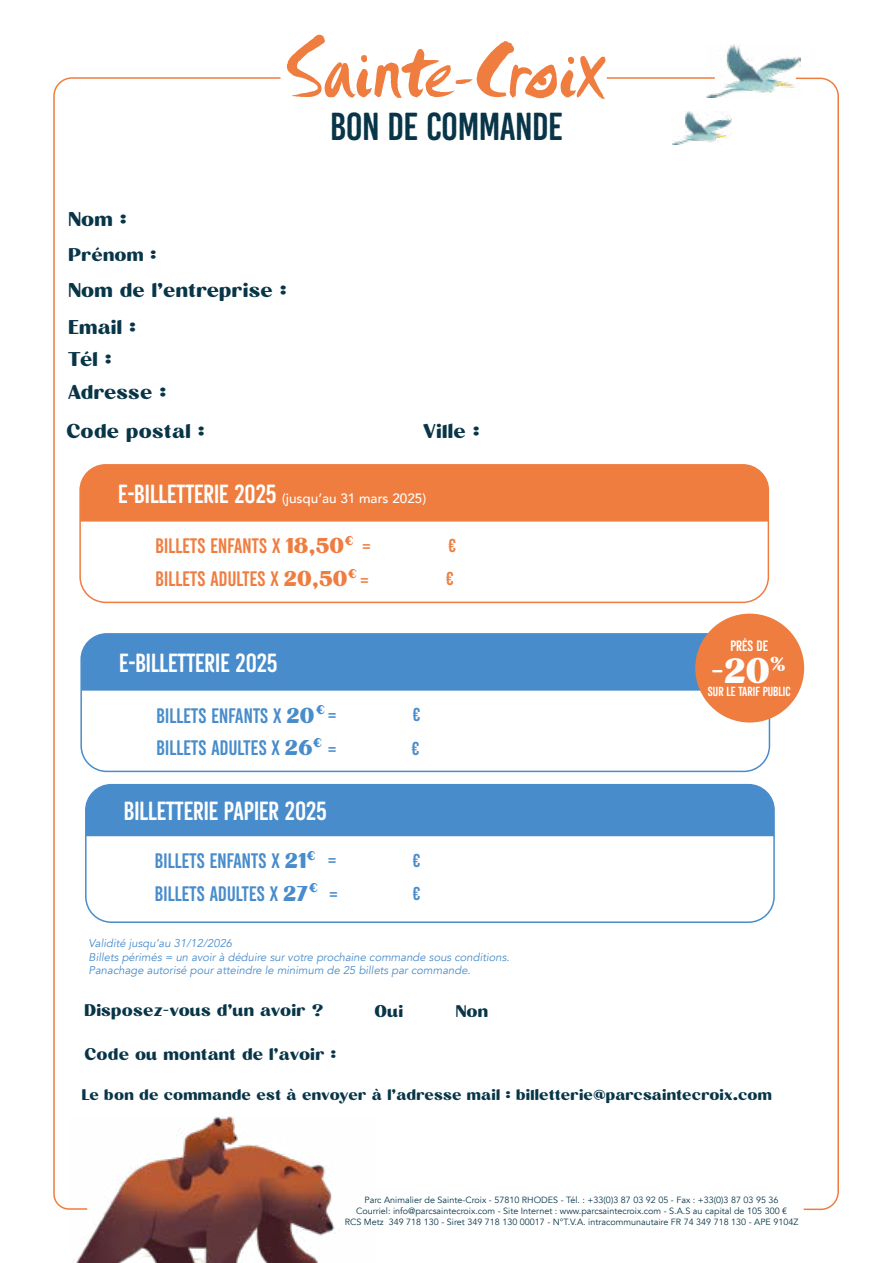
<style>
.page{position:relative;width:893px;height:1263px;background:#fff}
.page>*{position:absolute;margin:0;border:0;box-sizing:border-box;transform-origin:0 0}
.t1{font:39px "Quaker Rough";color:#083547}
.t2{font:34.5px "Milgran";color:#fff}
.t3{font:26.25px "Quaker Rough";color:#fff}
.t4{font:21px/32.7px "Quaker Rough";letter-spacing:.01em;color:#488ccb}
.t5{font:21px/32.7px "Quaker Rough";letter-spacing:.01em;color:#ef7d40}
.t6{font:19.5px/37.2px "Milgran";letter-spacing:.01em;color:#083547}
.t7{font:18.75px "Quaker Rough";color:#488ccb}
.t8{font:18.75px/33.6px "Quaker Rough";color:#ef7d40}
.t9{font:18px "Milgran";letter-spacing:.01em;color:#083547}
.t10{font:16.5px "Milgran";letter-spacing:.005em;color:#083547}
.t11{font:15px "Milgran";letter-spacing:.005em;color:#083547}
.t12{font:15px "Quaker Rough";color:#fff}
.t13{font:500 13.5px "Avenir";color:#fff}
.t14{font:13.2px "Quaker Rough";color:#fff}
.t15{font:italic 11.25px/13.5px "Avenir";color:#488ccb}
.t16{font:9px/10.8px "Avenir";color:#083547;text-align:center}
.s1{font-family:"Quaker Rough";font-weight:400;font-size:26.25px}
.s2{font-family:"Milgran"}
</style>
<div class="page">
<svg style="left:287px;top:35px;width:318px;height:64px"></svg>
<img style="left:75px;top:1154px;width:260px;height:109px">
<img style="left:707px;top:45px;width:94px;height:53px">
<img style="left:673px;top:112px;width:59px;height:33px">
<hr style="left:607px;top:77px;width:108px;height:2px;background:#ef7d40">
<svg style="left:53px;top:77px;width:229px;height:1133px"></svg>
<svg style="left:794px;top:77px;width:45px;height:1134px"></svg>
<div style="left:81px;top:634px;width:624px;height:57px;background:#488ccb"></div>
<div style="left:80px;top:633px;width:690px;height:139px;border:2px solid #488ccb;border-radius:26px"></div>
<div style="left:695px;top:614px;width:109px;height:108px;background:#ef7d40;border-radius:50%"></div>
<div style="left:86px;top:785px;width:686px;height:51px;background:#488ccb"></div>
<div style="left:85px;top:784px;width:690px;height:139px;border:2px solid #488ccb;border-radius:26px"></div>
<div style="left:80px;top:465px;width:688px;height:57px;background:#ef7d40"></div>
<div style="left:79px;top:464px;width:690px;height:139px;border:2px solid #ef7d40;border-radius:26px"></div>
<h3 class="t6" style="left:69px;top:200px;width:60px">Nom :</h3>
<h3 class="t9" style="left:69px;top:244px;width:90px">Prénom :</h3>
<h3 class="t6" style="left:69px;top:272px;width:220px">Nom de l’entreprise :<br>Email :</h3>
<h3 class="t6" style="left:68px;top:341px;width:46px">Tél :</h3>
<h3 class="t6" style="left:68px;top:374px;width:100px">Adresse :</h3>
<h1 class="t1" style="left:330px;top:106px;width:233px">BON DE COMMANDE</h1>
<h3 class="t6" style="left:67px;top:413px;width:140px">Code postal :</h3>
<h3 class="t6" style="left:423px;top:413px;width:58px">Ville :</h3>
<h3 class="t13" style="left:118px;top:487px;width:309px"><span class="s1">E-BILLETTERIE 2025</span> (jusqu’au 31 mars 2025)</h3>
<h3 class="t5" style="left:155px;top:530px;width:203px">BILLETS ENFANTS X <span class="s2">18,50</span><sup>€<br></sup>BILLETS ADULTES X <span class="s2">20,50</span><sup>€</sup></h3>
<h3 class="t8" style="left:362px;top:530px;width:10px">=</h3>
<h3 class="t8" style="left:446px;top:529px;width:12px">€ €</h3>
<h3 class="t8" style="left:360px;top:564px;width:10px">=</h3>
<h3 class="t3" style="left:119px;top:649px;width:160px">E-BILLETTERIE 2025</h3>
<h3 class="t4" style="left:156px;top:699px;width:170px">BILLETS ENFANTS X <span class="s2">20</span><sup>€<br></sup>BILLETS ADULTES X <span class="s2">26</span><sup>€</sup></h3>
<h3 class="t7" style="left:328px;top:706px;width:10px">=</h3>
<h3 class="t7" style="left:412px;top:704px;width:10px">€</h3>
<h3 class="t7" style="left:328px;top:739px;width:10px">=</h3>
<h3 class="t7" style="left:412px;top:738px;width:10px">€</h3>
<h3 class="t3" style="left:124px;top:797px;width:205px">BILLETTERIE PAPIER 2025</h3>
<h3 class="t4" style="left:155px;top:845px;width:165px">BILLETS ENFANTS X <span class="s2">21</span><sup>€<br></sup>BILLETS ADULTES X <span class="s2">27</span><sup>€</sup></h3>
<p class="t15" style="left:89px;top:937px;width:423px">Validité jusqu’au 31/12/2026<br>Billets périmés = un avoir à déduire sur votre prochaine commande sous conditions.<br>Panachage autorisé pour atteindre le minimum de 25 billets par commande.</p>
<h3 class="t7" style="left:328px;top:850px;width:10px">=</h3>
<h3 class="t7" style="left:412px;top:851px;width:10px">€</h3>
<h3 class="t7" style="left:329px;top:884px;width:10px">=</h3>
<h3 class="t7" style="left:412px;top:884px;width:10px">€</h3>
<h3 class="t12" style="left:730px;top:638px;width:39px">PRÈS DE</h3>
<h2 class="t2" style="left:711px;top:650px;width:77px">-20<sup>%</sup></h2>
<h3 class="t14" style="left:708px;top:685px;width:84px">SUR LE TARIF PUBLIC</h3>
<h3 class="t10" style="left:85px;top:1001px;width:240px">Disposez-vous d’un avoir ?</h3>
<h3 class="t10" style="left:375px;top:1002px;width:30px">Oui</h3>
<h3 class="t10" style="left:456px;top:1002px;width:34px">Non</h3>
<h3 class="t10" style="left:85px;top:1045px;width:253px">Code ou montant de l’avoir :</h3>
<h3 class="t11" style="left:82px;top:1085px;width:692px">Le bon de commande est à envoyer à l’adresse mail : billetterie@parcsaintecroix.com</h3>
<p class="t16" style="left:345px;top:1194px;width:455px">Parc Animalier de Sainte-Croix - 57810 RHODES - Tél. : +33(0)3 87 03 92 05 - Fax : +33(0)3 87 03 95 36<br>Courriel: info@parcsaintecroix.com - Site Internet : www.parcsaintecroix.com - S.A.S au capital de 105 300 €<br>RCS Metz 349 718 130 - Siret 349 718 130 00017 - N°T.V.A. intracommunautaire FR 74 349 718 130 - APE 9104Z</p>
</div>
